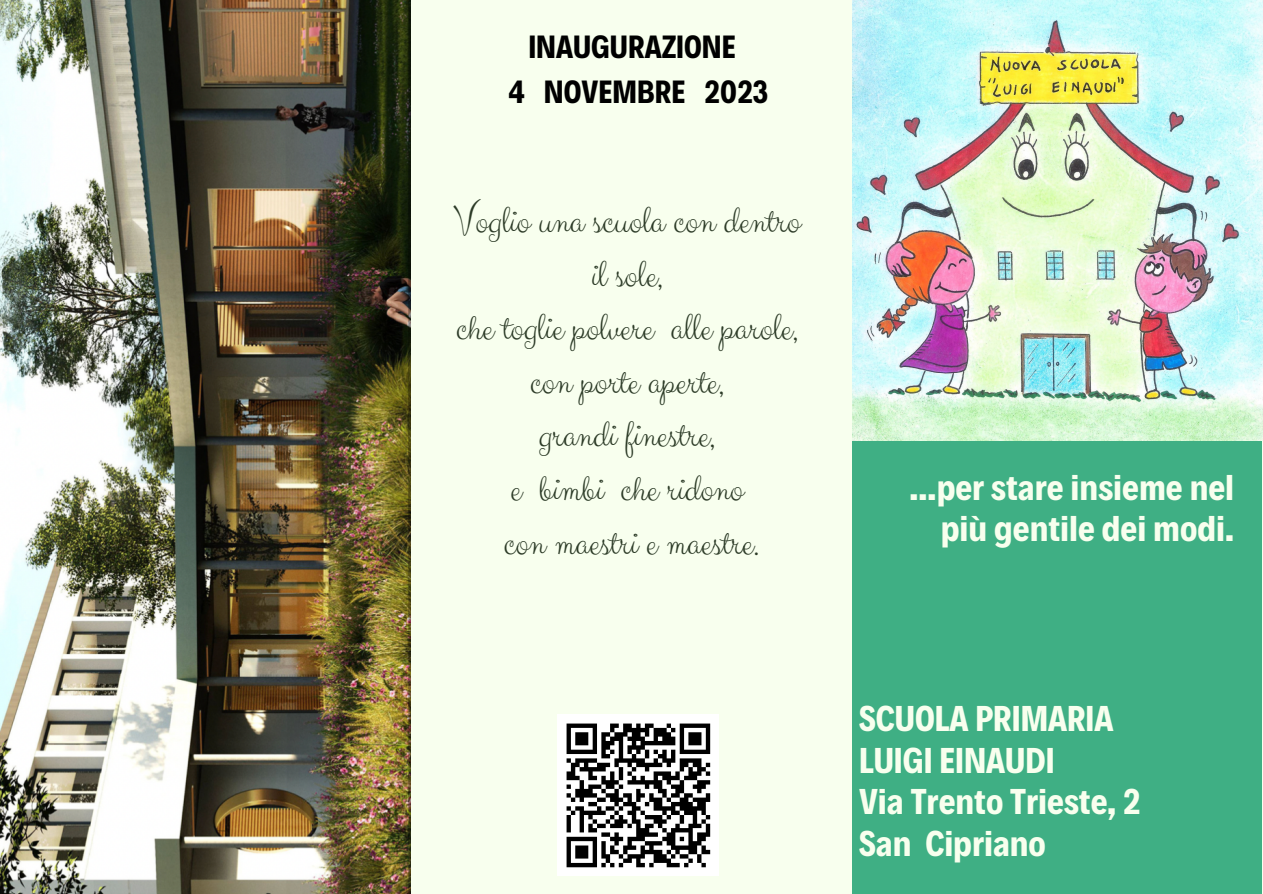
<style>
.page{position:relative;width:1263px;height:894px;background:#fff}
.page>*{position:absolute;margin:0;border:0;box-sizing:border-box;transform-origin:0 0}
.t1{font:39px "Clicker Script";color:#2c3b27}
.t2{font:700 36.3px/41.5px "Decalotype";color:#f8ffee;text-align:right}
.t3{font:700 32.55px "Decalotype";color:#000}
</style>
<div class="page">
<div style="left:0;top:0;width:1263px;height:893px;background:#f8ffee"></div>
<div style="left:853px;top:4px;width:409px;height:889px;background:#3faf84"></div>
<div style="left:558px;top:714px;width:161px;height:161px;background:#fff"></div>
<svg style="left:566px;top:723px;width:145px;height:145px"></svg>
<img style="left:0;top:0;width:410px;height:892px">
<img style="left:853px;top:0;width:409px;height:440px">
<p class="t3" style="left:528px;top:25px;width:209px">INAUGURAZIONE</p>
<p class="t3" style="left:508px;top:70px;width:261px">4 NOVEMBRE 2023</p>
<p class="t1" style="left:454px;top:197px;width:348px">Voglio una scuola con dentro</p>
<p class="t1" style="left:591px;top:250px;width:73px">il sole,</p>
<p class="t1" style="left:456px;top:304px;width:344px">che toglie polvere alle parole,</p>
<p class="t1" style="left:530px;top:357px;width:196px">con porte aperte,</p>
<p class="t1" style="left:539px;top:411px;width:178px">grandi finestre,</p>
<p class="t1" style="left:510px;top:465px;width:234px">e bimbi che ridono</p>
<p class="t1" style="left:503px;top:518px;width:257px">con maestri e maestre.</p>
<p class="t2" style="left:909px;top:463px;width:326px">...per stare insieme nel più gentile dei modi.</p>
<p class="t2" style="left:859px;top:695px;width:256px">SCUOLA PRIMARIA</p>
<p class="t2" style="left:859px;top:736px;width:197px">LUIGI EINAUDI</p>
<p class="t2" style="left:859px;top:778px;width:283px">Via Trento Trieste, 2</p>
<p class="t2" style="left:859px;top:819px;width:188px">San Cipriano</p>
</div>
